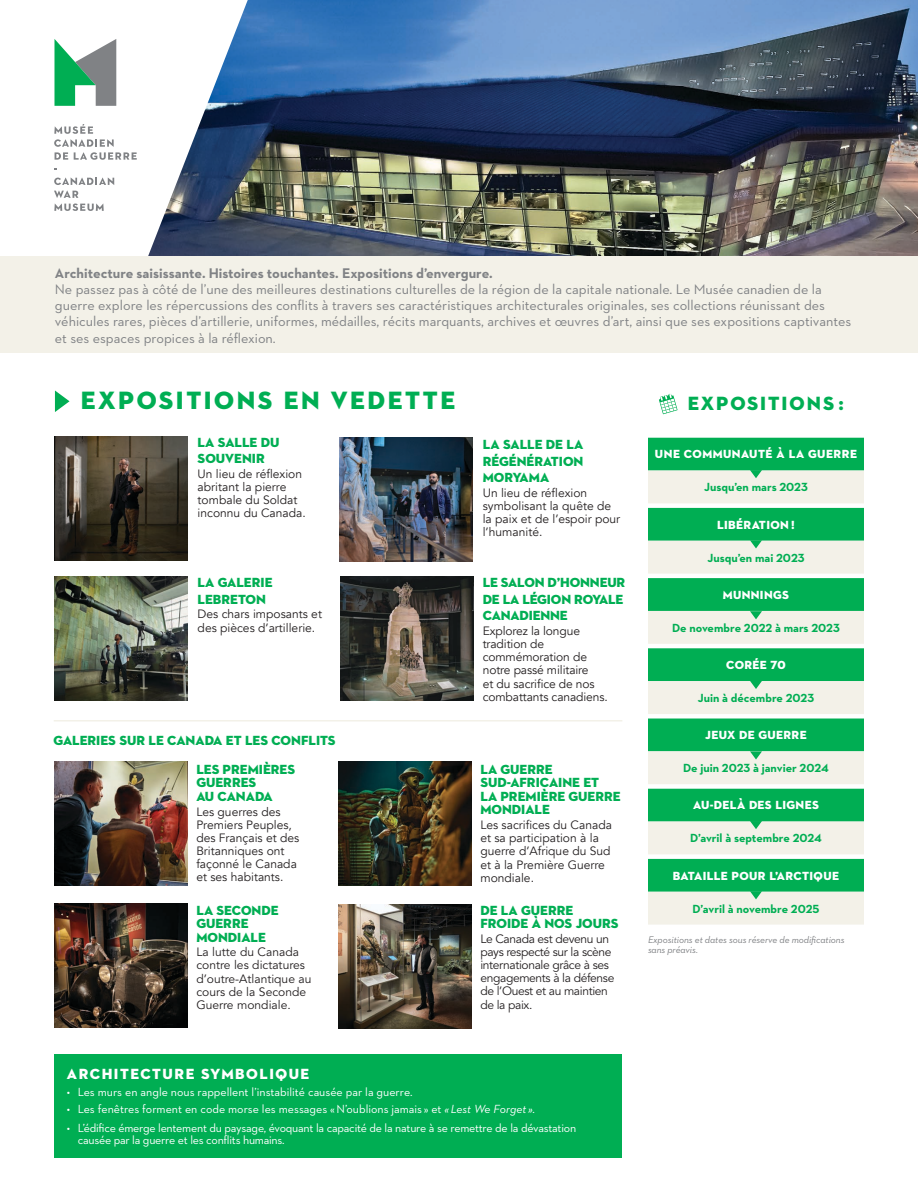
<style>
.page{position:relative;width:918px;height:1188px;background:#fff}
.page>*{position:absolute;margin:0;border:0;box-sizing:border-box;transform-origin:0 0}
.t1{font:25.5px "Neutraface 2 Display Titling";letter-spacing:.1em;color:#00ae53}
.t2{font:19.5px "Neutraface 2 Display Titling";letter-spacing:.1em;color:#00ae53}
.t3{font:15px "Neutraface 2 Display Titling";letter-spacing:.1em;color:#fff}
.t4{font:14.25px/16.2px "Neutraface 2 Text";color:#808285}
.t5{font:700 14.25px "Neutraface 2 Text";color:#808285}
.t6{font:13.5px/13.5px "Neutraface 2 Display Titling";color:#00ae53}
.t7{font:12px/13.2px "Avenir";color:#231f20}
.t8{font:12px "Neutraface 2 Text";color:#fff}
.t9{font:700 12px "Neutraface 2 Text";color:#00ae53}
.t10{font:12px/12px "Neutraface 2 Text";letter-spacing:-.02em;color:#fff}
.t11{font:12px/13.2px "Avenir LT Std";letter-spacing:-.03em;color:#231f20}
.t12{font:12px "Neutraface 2 Display Titling";letter-spacing:.03em;color:#fff}
.t13{font:12px/13.2px "Avenir LT Std";color:#231f20}
.t14{font:italic 9.75px/10.5px "Neutraface 2 Text";letter-spacing:-.01em;color:#808285}
.s1{font-style:italic}
</style>
<div class="page">
<svg style="left:55px;top:390px;width:15px;height:22px"></svg>
<hr style="left:54px;top:720px;width:568px;height:2px;background:#f3f1e8">
<img style="left:340px;top:577px;width:134px;height:124px">
<img style="left:54px;top:436px;width:133px;height:124px">
<img style="left:339px;top:437px;width:133px;height:124px">
<img style="left:54px;top:577px;width:133px;height:124px">
<img style="left:54px;top:761px;width:133px;height:124px">
<img style="left:54px;top:904px;width:133px;height:124px">
<img style="left:338px;top:761px;width:133px;height:124px">
<img style="left:338px;top:904px;width:133px;height:124px">
<div style="left:648px;top:438px;width:216px;height:33px;background:#00ae53"></div>
<svg style="left:648px;top:471px;width:216px;height:454px;background:#83d2a3"></svg>
<div style="left:648px;top:503px;width:216px;height:5px;background:#fff"></div>
<hr style="left:648px;top:574px;width:216px;height:4px;background:#fff">
<hr style="left:648px;top:644px;width:216px;height:4px;background:#fff">
<div style="left:648px;top:714px;width:216px;height:5px;background:#fff"></div>
<div style="left:648px;top:784px;width:216px;height:5px;background:#fff"></div>
<div style="left:648px;top:854px;width:216px;height:5px;background:#fff"></div>
<svg style="left:659px;top:393px;width:19px;height:22px"></svg>
<svg style="left:750px;top:540px;width:12px;height:8px"></svg>
<svg style="left:750px;top:470px;width:12px;height:8px"></svg>
<img style="left:148px;top:0;width:770px;height:256px">
<div style="left:0;top:256px;width:918px;height:97px;background:#f3f1e8"></div>
<svg style="left:54px;top:39px;width:62px;height:67px"></svg>
<svg style="left:54px;top:124px;width:83px;height:36px"></svg>
<svg style="left:54px;top:177px;width:60px;height:34px"></svg>
<div style="left:54px;top:1054px;width:568px;height:104px;background:#00ae53"></div>
<svg style="left:750px;top:611px;width:12px;height:8px"></svg>
<svg style="left:750px;top:681px;width:12px;height:8px"></svg>
<svg style="left:750px;top:751px;width:12px;height:9px"></svg>
<svg style="left:750px;top:821px;width:12px;height:8px"></svg>
<svg style="left:750px;top:891px;width:12px;height:8px"></svg>
<p class="t5" style="left:55px;top:264px;width:439px">Architecture saisissante. Histoires touchantes. Expositions d’envergure.</p>
<p class="t4" style="left:55px;top:281px;width:798px">Ne passez pas à côté de l’une des meilleures destinations culturelles de la région de la capitale nationale. Le Musée canadien de la guerre explore les répercussions des conflits à travers ses caractéristiques architecturales originales, ses collections réunissant des véhicules rares, pièces d’artillerie, uniformes, médailles, récits marquants, archives et œuvres d’art, ainsi que ses expositions captivantes et ses espaces propices à la réflexion.</p>
<h1 class="t1" style="left:81px;top:384px;width:376px">EXPOSITIONS EN VEDETTE</h1>
<p class="t6" style="left:198px;top:434px;width:83px;line-height:16.5px">LA SALLE DU<br>SOUVENIR</p>
<p class="t7" style="left:198px;top:467px;width:110px">Un lieu de réflexion abritant la pierre tombale du Soldat inconnu du Canada.</p>
<p class="t6" style="left:198px;top:574px;width:76px;line-height:16.5px">LA GALERIE<br>LEBRETON</p>
<p class="t7" style="left:198px;top:608px;width:126px">Des chars imposants et des pièces d’artillerie.</p>
<p class="t6" style="left:53px;top:734px;width:284px">GALERIES SUR LE CANADA ET LES CONFLITS</p>
<p class="t6" style="left:196px;top:763px;width:100px">LES PREMIÈRES<br>GUERRES<br>AU CANADA</p>
<p class="t7" style="left:196px;top:805px;width:104px">Les guerres des<br>Premiers Peuples, des Français et des<br>Britanniques ont façonné le Canada et ses habitants.</p>
<p class="t6" style="left:196px;top:903px;width:84px">LA SECONDE<br>GUERRE<br>MONDIALE</p>
<p class="t13" style="left:196px;top:946px;width:117px">La lutte du Canada contre les dictatures d’outre-Atlantique au cours de la Seconde<br>Guerre mondiale.</p>
<p class="t6" style="left:483px;top:436px;width:102px;line-height:16.5px;text-align:justify">LA SALLE DE LA RÉGÉNÉRATION MORYAMA</p>
<p class="t7" style="left:483px;top:486px;width:139px">Un lieu de réflexion symbolisant la quête de la paix et de l’espoir pour l’humanité.</p>
<p class="t6" style="left:483px;top:574px;width:144px;line-height:16.5px">LE SALON D’HONNEUR<br>DE LA LÉGION ROYALE<br>CANADIENNE</p>
<p class="t7" style="left:483px;top:624px;width:127px">Explorez la longue tradition de commémoration de notre passé militaire<br>et du sacrifice de nos combattants canadiens.</p>
<p class="t6" style="left:480px;top:763px;width:142px">LA GUERRE<br>SUD-AFRICAINE ET<br>LA PREMIÈRE GUERRE<br>MONDIALE</p>
<p class="t7" style="left:480px;top:819px;width:133px">Les sacrifices du Canada et sa participation à la guerre d’Afrique du Sud et à la Première Guerre mondiale.</p>
<p class="t6" style="left:480px;top:903px;width:140px">DE LA GUERRE<br>FROIDE À NOS JOURS</p>
<p class="t11" style="left:480px;top:932px;width:135px">Le Canada est devenu un pays respecté sur la scène internationale grâce à ses engagements à la défense de l’Ouest et au maintien de la paix.</p>
<p class="t3" style="left:67px;top:1064px;width:244px">ARCHITECTURE SYMBOLIQUE</p>
<p class="t8" style="left:67px;top:1085px;width:347px">• Les murs en angle nous rappellent l’instabilité causée par la guerre.</p>
<p class="t8" style="left:67px;top:1102px;width:470px">• Les fenêtres forment en code morse les messages «N’oublions jamais » et <span class="s1">«Lest We Forget».</span></p>
<p class="t10" style="left:78px;top:1122px;width:500px;text-indent:-11px">• L’édifice émerge lentement du paysage, évoquant la capacité de la nature à se remettre de la dévastation causée par la guerre et les conflits humains.</p>
<h2 class="t2" style="left:688px;top:391px;width:158px">EXPOSITIONS :</h2>
<p class="t12" style="left:655px;top:447px;width:204px">UNE COMMUNAUTÉ À LA GUERRE</p>
<p class="t9" style="left:704px;top:480px;width:105px">Jusqu’en mars 2023</p>
<p class="t12" style="left:717px;top:517px;width:79px">LIBÉRATION !</p>
<p class="t9" style="left:707px;top:550px;width:99px">Jusqu’en mai 2023</p>
<p class="t12" style="left:723px;top:587px;width:68px">MUNNINGS</p>
<p class="t9" style="left:672px;top:620px;width:169px">De novembre 2022 à mars 2023</p>
<p class="t12" style="left:726px;top:657px;width:61px">CORÉE 70</p>
<p class="t9" style="left:698px;top:690px;width:118px">Juin à décembre 2023</p>
<p class="t12" style="left:705px;top:728px;width:103px">JEUX DE GUERRE</p>
<p class="t9" style="left:683px;top:760px;width:147px">De juin 2023 à janvier 2024</p>
<p class="t12" style="left:693px;top:798px;width:127px">AU-DELÀ DES LIGNES</p>
<p class="t9" style="left:690px;top:831px;width:133px">D’avril à septembre 2024</p>
<p class="t12" style="left:673px;top:868px;width:168px">BATAILLE POUR L’ARCTIQUE</p>
<p class="t9" style="left:692px;top:901px;width:129px">D’avril à novembre 2025</p>
<p class="t14" style="left:648px;top:934px;width:198px">Expositions et dates sous réserve de modifications sans préavis.</p>
</div>
